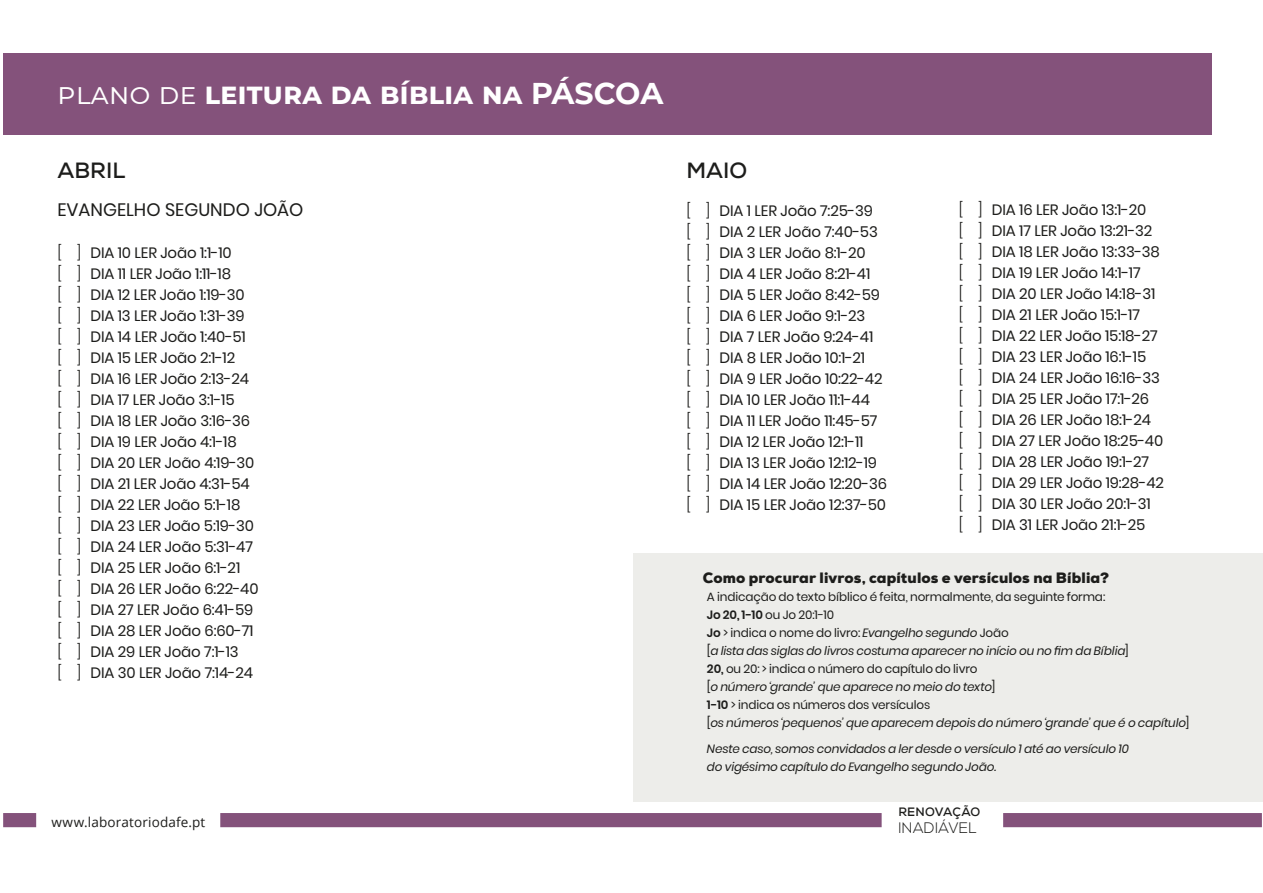
<style>
.page{position:relative;width:1263px;height:893px;background:#fff}
.page>*{position:absolute;margin:0;border:0;box-sizing:border-box;transform-origin:0 0}
._12_Subheader_black{font:700 30px "Montserrat";color:#fff}
._41_Header_black_Tit{font:700 30px "Nexa";color:#fff}
._41_Header_black_Tit-2{font:700 22.05px "Nexa";color:#1d1d1b}
.t1{font:18px "Poppins";color:#1d1d1b}
._12_Small_Title_blac{font:300 15.15px "Nexa";letter-spacing:.025em;color:#1d1d1b}
.t2{font:15px "Poppins";letter-spacing:-.01em;color:#1d1d1b}
._6_Content_black_Sou{font:900 15px "Nexa";letter-spacing:.01em;color:#1d1d1b}
._10_Content_black_So{font:13.5px "Open Sans";letter-spacing:.01em;color:#1d1d1b}
._12_Small_Title_blac-2{font:700 12.15px "Nexa";letter-spacing:.005em;color:#1d1d1b}
._6_Content_black_Sou-2{font:italic 12px "Poppins";letter-spacing:-.01em;color:#1d1d1b}
._6_Content_black_Sou-3{font:12px "Poppins";letter-spacing:-.01em;color:#1d1d1b}
.s1{font-weight:400}
.s2{font-weight:900}
.s3{font-weight:300}
.s4{font-weight:600}
.s5{font-style:italic}
.s6{font-style:normal}
</style>
<div class="page">
<div style="left:634px;top:553px;width:629px;height:248px;background:#ededea"></div>
<div style="left:220px;top:813px;width:662px;height:14px;background:#84527b"></div>
<div style="left:1003px;top:813px;width:259px;height:14px;background:#84527b"></div>
<div style="left:3px;top:813px;width:33px;height:14px;background:#84527b"></div>
<div style="left:3px;top:54px;width:1209px;height:81px;background:#84527b"></div>
<p class="_12_Subheader_black" style="left:57px;top:71px;width:608px"><span class="s1">plano de</span> leitura da bíblia na PÁSCOA</p>
<p class="_41_Header_black_Tit" style="left:57px;top:76px;width:483px">EXERCÍCIO DOS <span class="s2">NOVOS OLHOS</span></p>
<p class="_41_Header_black_Tit-2" style="left:57px;top:156px;width:69px">ABRI L</p>
<p class="t1" style="left:57px;top:199px;width:247px">EVANGELHO SEGUNDO JOÃO</p>
<p class="t2" style="left:57px;top:244px;width:176px"><span class="s3">[ ]</span> DIA 10 LER João 1:1-10</p>
<p class="t2" style="left:57px;top:265px;width:175px"><span class="s3">[ ]</span> DIA 11 LER João 1:11-18</p>
<p class="t2" style="left:57px;top:286px;width:189px"><span class="s3">[ ]</span> DIA 12 LER João 1:19-30</p>
<p class="t2" style="left:57px;top:307px;width:189px"><span class="s3">[ ]</span> DIA 13 LER João 1:31-39</p>
<p class="t2" style="left:57px;top:328px;width:190px"><span class="s3">[ ]</span> DIA 14 LER João 1:40-51</p>
<p class="t2" style="left:57px;top:349px;width:179px"><span class="s3">[ ]</span> DIA 15 LER João 2:1-12</p>
<p class="t2" style="left:57px;top:370px;width:193px"><span class="s3">[ ]</span> DIA 16 LER João 2:13-24</p>
<p class="t2" style="left:57px;top:391px;width:179px"><span class="s3">[ ]</span> DIA 17 LER João 3:1-15</p>
<p class="t2" style="left:57px;top:412px;width:194px"><span class="s3">[ ]</span> DIA 18 LER João 3:16-36</p>
<p class="t2" style="left:57px;top:433px;width:181px"><span class="s3">[ ]</span> DIA 19 LER João 4:1-18</p>
<p class="t2" style="left:57px;top:454px;width:198px"><span class="s3">[ ]</span> DIA 20 LER João 4:19-30</p>
<p class="t2" style="left:57px;top:475px;width:194px"><span class="s3">[ ]</span> DIA 21 LER João 4:31-54</p>
<p class="t2" style="left:57px;top:496px;width:184px"><span class="s3">[ ]</span> DIA 22 LER João 5:1-18</p>
<p class="t2" style="left:57px;top:517px;width:198px"><span class="s3">[ ]</span> DIA 23 LER João 5:19-30</p>
<p class="t2" style="left:57px;top:538px;width:197px"><span class="s3">[ ]</span> DIA 24 LER João 5:31-47</p>
<p class="t2" style="left:57px;top:559px;width:184px"><span class="s3">[ ]</span> DIA 25 LER João 6:1-21</p>
<p class="t2" style="left:57px;top:580px;width:203px"><span class="s3">[ ]</span> DIA 26 LER João 6:22-40</p>
<p class="t2" style="left:57px;top:601px;width:197px"><span class="s3">[ ]</span> DIA 27 LER João 6:41-59</p>
<p class="t2" style="left:57px;top:622px;width:198px"><span class="s3">[ ]</span> DIA 28 LER João 6:60-71</p>
<p class="t2" style="left:57px;top:643px;width:183px"><span class="s3">[ ]</span> DIA 29 LER João 7:1-13</p>
<p class="t2" style="left:57px;top:664px;width:197px"><span class="s3">[ ]</span> DIA 30 LER João 7:14-24</p>
<p class="_10_Content_black_So" style="left:51px;top:813px;width:156px">www.laboratoriodafe.pt</p>
<p class="_41_Header_black_Tit-2" style="left:686px;top:156px;width:49px">MAIO</p>
<p class="t2" style="left:686px;top:202px;width:188px"><span class="s3">[ ]</span> DIA 1 LER João 7:25-39</p>
<p class="t2" style="left:686px;top:223px;width:193px"><span class="s3">[ ]</span> DIA 2 LER João 7:40-53</p>
<p class="t2" style="left:686px;top:244px;width:181px"><span class="s3">[ ]</span> DIA 3 LER João 8:1-20</p>
<p class="t2" style="left:686px;top:265px;width:185px"><span class="s3">[ ]</span> DIA 4 LER João 8:21-41</p>
<p class="t2" style="left:686px;top:286px;width:195px"><span class="s3">[ ]</span> DIA 5 LER João 8:42-59</p>
<p class="t2" style="left:686px;top:307px;width:180px"><span class="s3">[ ]</span> DIA 6 LER João 9:1-23</p>
<p class="t2" style="left:686px;top:328px;width:188px"><span class="s3">[ ]</span> DIA 7 LER João 9:24-41</p>
<p class="t2" style="left:686px;top:349px;width:180px"><span class="s3">[ ]</span> DIA 8 LER João 10:1-21</p>
<p class="t2" style="left:686px;top:370px;width:197px"><span class="s3">[ ]</span> DIA 9 LER João 10:22-42</p>
<p class="t2" style="left:686px;top:391px;width:185px"><span class="s3">[ ]</span> DIA 10 LER João 11:1-44</p>
<p class="t2" style="left:686px;top:412px;width:192px"><span class="s3">[ ]</span> DIA 11 LER João 11:45-57</p>
<p class="t2" style="left:686px;top:433px;width:179px"><span class="s3">[ ]</span> DIA 12 LER João 12:1-11</p>
<p class="t2" style="left:686px;top:454px;width:192px"><span class="s3">[ ]</span> DIA 13 LER João 12:12-19</p>
<p class="t2" style="left:686px;top:475px;width:202px"><span class="s3">[ ]</span> DIA 14 LER João 12:20-36</p>
<p class="t2" style="left:686px;top:496px;width:201px"><span class="s3">[ ]</span> DIA 15 LER João 12:37-50</p>
<p class="t2" style="left:959px;top:201px;width:189px"><span class="s3">[ ]</span> DIA 16 LER João 13:1-20</p>
<p class="t2" style="left:959px;top:222px;width:195px"><span class="s3">[ ]</span> DIA 17 LER João 13:21-32</p>
<p class="t2" style="left:959px;top:243px;width:203px"><span class="s3">[ ]</span> DIA 18 LER João 13:33-38</p>
<p class="t2" style="left:959px;top:264px;width:183px"><span class="s3">[ ]</span> DIA 19 LER João 14:1-17</p>
<p class="t2" style="left:959px;top:285px;width:198px"><span class="s3">[ ]</span> DIA 20 LER João 14:18-31</p>
<p class="t2" style="left:959px;top:306px;width:183px"><span class="s3">[ ]</span> DIA 21 LER João 15:1-17</p>
<p class="t2" style="left:959px;top:327px;width:200px"><span class="s3">[ ]</span> DIA 22 LER João 15:18-27</p>
<p class="t2" style="left:959px;top:348px;width:189px"><span class="s3">[ ]</span> DIA 23 LER João 16:1-15</p>
<p class="t2" style="left:959px;top:369px;width:203px"><span class="s3">[ ]</span> DIA 24 LER João 16:16-33</p>
<p class="t2" style="left:959px;top:390px;width:192px"><span class="s3">[ ]</span> DIA 25 LER João 17:1-26</p>
<p class="t2" style="left:959px;top:411px;width:194px"><span class="s3">[ ]</span> DIA 26 LER João 18:1-24</p>
<p class="t2" style="left:959px;top:432px;width:206px"><span class="s3">[ ]</span> DIA 27 LER João 18:25-40</p>
<p class="t2" style="left:959px;top:453px;width:192px"><span class="s3">[ ]</span> DIA 28 LER João 19:1-27</p>
<p class="t2" style="left:959px;top:474px;width:207px"><span class="s3">[ ]</span> DIA 29 LER João 19:28-42</p>
<p class="t2" style="left:959px;top:495px;width:193px"><span class="s3">[ ]</span> DIA 30 LER João 20:1-31</p>
<p class="t2" style="left:959px;top:516px;width:188px"><span class="s3">[ ]</span> DIA 31 LER João 21:1-25</p>
<p class="_6_Content_black_Sou" style="left:703px;top:568px;width:408px">Como procurar livros, capítulos e versículos na Bíblia?</p>
<p class="_6_Content_black_Sou-3" style="left:707px;top:590px;width:400px">A indicação do texto bíblico é feita, normalmente, da seguinte forma:</p>
<p class="_6_Content_black_Sou-3" style="left:707px;top:608px;width:129px"><span class="s4">Jo 20, 1-10</span> ou Jo 20:1-10</p>
<p class="_6_Content_black_Sou-3" style="left:707px;top:626px;width:303px"><span class="s4">Jo</span> &gt; indica o nome do livro: <span class="s5">Evangelho segundo</span> João</p>
<p class="_6_Content_black_Sou-2" style="left:707px;top:644px;width:423px"><span class="s6">[</span>a lista das siglas do livros costuma aparecer no início ou no fim da Bíblia<span class="s6">]</span></p>
<p class="_6_Content_black_Sou-3" style="left:707px;top:662px;width:272px"><span class="s4">20,</span> ou 20: &gt; indica o número do capítulo do livro</p>
<p class="_6_Content_black_Sou-2" style="left:707px;top:680px;width:290px"><span class="s6">[</span>o número ‘grande’ que aparece no meio do texto<span class="s6">]</span></p>
<p class="_6_Content_black_Sou-3" style="left:707px;top:698px;width:225px"><span class="s4">1-10</span> &gt; indica os números dos versículos</p>
<p class="_6_Content_black_Sou-2" style="left:707px;top:716px;width:484px"><span class="s6">[</span>os números ‘pequenos’ que aparecem depois do número ‘grande’ que é o capítulo<span class="s6">]</span></p>
<p class="_6_Content_black_Sou-2" style="left:707px;top:741px;width:423px">Neste caso, somos convidados a ler desde o versículo 1 até ao versículo 10</p>
<p class="_6_Content_black_Sou-2" style="left:707px;top:759px;width:291px">do vigésimo capítulo do Evangelho segundo João.</p>
<p class="_12_Small_Title_blac-2" style="left:898px;top:804px;width:84px">RENOVAÇÃO</p>
<p class="_12_Small_Title_blac" style="left:898px;top:819px;width:80px">INADIÁVEL</p>
</div>
